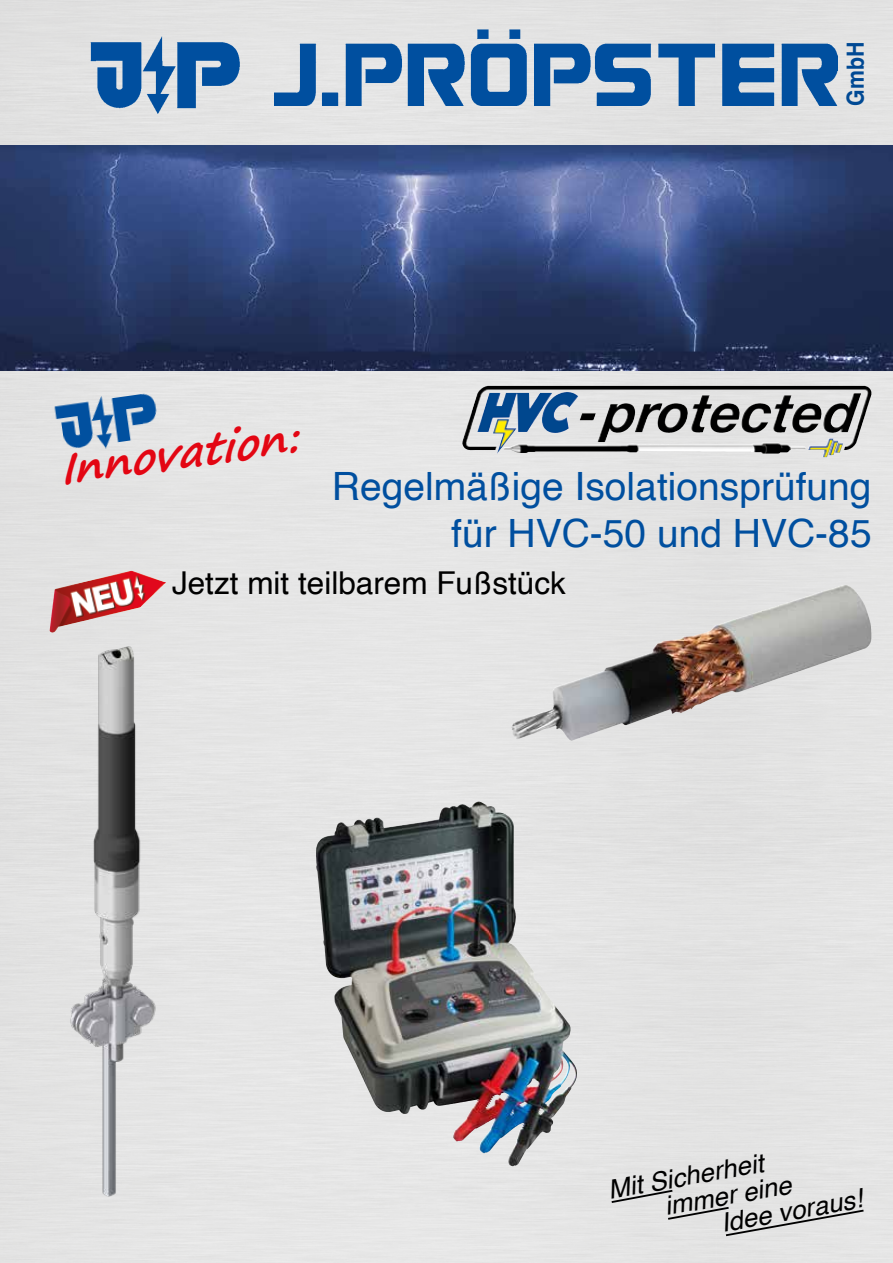
<style>
.page{position:relative;width:893px;height:1263px;background:#fff}
.page>*{position:absolute;margin:0;border:0;box-sizing:border-box;transform-origin:0 0}
.t1{font:italic 700 42.9px "Segoe Print";color:#e30613}
.t2{font:39px/46.8px "Helvetica";color:#004f9f;text-align:right}
.t3{font:31.5px "Helvetica";color:#000}
.t4{font:italic 26.1px "Helvetica";color:#000}
.t5{font:700 23.7px "Helvetica";color:#004994;scale:.9 1}
</style>
<div class="page">
<img style="left:0;top:0;width:893px;height:1263px">
<img style="left:85px;top:36px;width:160px;height:77px">
<img style="left:275px;top:28px;width:563px;height:77px">
<img style="left:0;top:146px;width:893px;height:225px">
<img style="left:462px;top:386px;width:35px;height:64px">
<div style="left:610px;top:1188px;width:256px;height:49px;background:#e3e3e3"></div>
<img style="left:382px;top:801px;width:97px;height:27px">
<img style="left:715px;top:585px;width:128px;height:41px">
<img style="left:50px;top:388px;width:115px;height:67px">
<img style="left:50px;top:571px;width:81px;height:61px">
<img style="left:50px;top:646px;width:127px;height:550px">
<p class="t5" style="left:841px;top:106px;width:72px;rotate:-90deg">GmbH</p>
<p class="t1" style="left:54px;top:431px;width:242px;rotate:-8deg">Innovation:</p>
<p class="t2" style="left:332px;top:464px;width:541px">Regelmäßige Isolationsprüfung für HVC-50 und HVC-85</p>
<p class="t3" style="left:172px;top:559px;width:395px">Jetzt mit teilbarem Fußstück</p>
<p class="t4" style="left:605px;top:1169px;width:159px;rotate:-10deg">Mit Sicherheit</p>
<p class="t4" style="left:661px;top:1186px;width:130px;rotate:-10deg">immer eine</p>
<p class="t4" style="left:718px;top:1202px;width:144px;rotate:-10deg">Idee voraus!</p>
</div>
